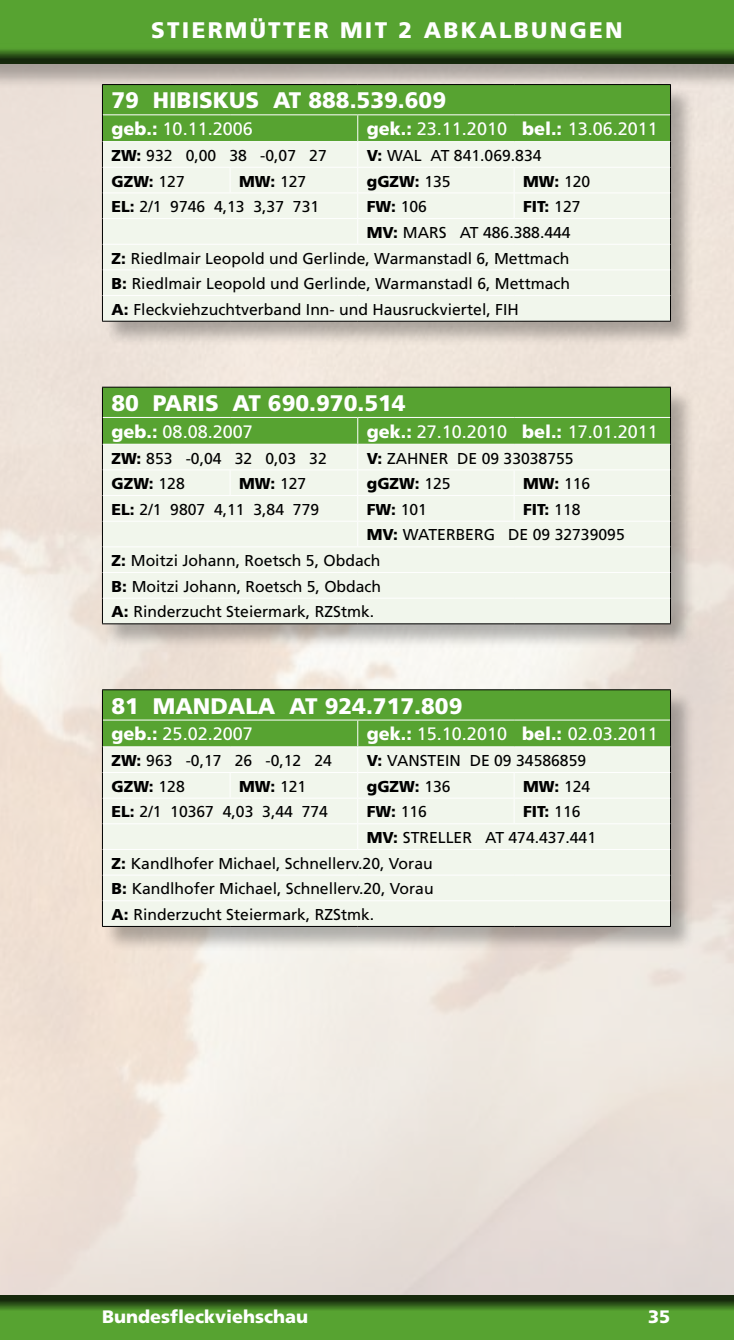
<style>
.page{position:relative;width:734px;height:1340px;background:#fff}
.page>*{position:absolute;margin:0;border:0;box-sizing:border-box;transform-origin:0 0}
.t1{font:900 22.5px "Frutiger";color:#fff}
.t2{font:18px "Frutiger";color:#fff}
.t3{font:900 18px "Frutiger";color:#fff}
.t4{font:15.75px "Frutiger";color:#000}
.t5{font:900 15.75px "Frutiger";color:#000}
.s1{font-weight:900}
.s2{font-weight:400}
</style>
<div class="page">
<div style="left:0;top:0;width:733px;height:90px;background:#000;opacity:.29"></div>
<div style="left:0;top:0;width:733px;height:67px;background:#000;opacity:.75"></div>
<div style="left:0;top:1293px;width:733px;height:46px;background:#000;opacity:.75"></div>
<div style="left:103px;top:85px;width:593px;height:261px;background:#000;opacity:.29"></div>
<hr style="left:102px;top:84px;width:128px;height:1px;background:#000">
<hr style="left:230px;top:84px;width:128px;height:1px;background:#000">
<hr style="left:358px;top:84px;width:156px;height:1px;background:#000">
<hr style="left:514px;top:84px;width:156px;height:1px;background:#000">
<svg style="left:102px;top:85px;width:569px;height:236px;background:#cbe1bf"></svg>
<hr style="left:514px;top:218px;width:156px;height:1px;background:#fff">
<hr style="left:103px;top:244px;width:127px;height:1px;background:#fff">
<hr style="left:230px;top:244px;width:128px;height:1px;background:#fff">
<hr style="left:358px;top:244px;width:156px;height:1px;background:#fff">
<hr style="left:514px;top:244px;width:156px;height:1px;background:#fff">
<hr style="left:103px;top:269px;width:127px;height:1px;background:#fff">
<hr style="left:230px;top:269px;width:128px;height:1px;background:#fff">
<hr style="left:358px;top:269px;width:156px;height:1px;background:#fff">
<hr style="left:514px;top:269px;width:156px;height:1px;background:#fff">
<hr style="left:103px;top:295px;width:127px;height:1px;background:#fff">
<hr style="left:230px;top:295px;width:128px;height:1px;background:#fff">
<hr style="left:358px;top:295px;width:156px;height:1px;background:#fff">
<hr style="left:514px;top:295px;width:156px;height:1px;background:#fff">
<hr style="left:102px;top:321px;width:128px;height:1px;background:#000">
<hr style="left:230px;top:321px;width:128px;height:1px;background:#000">
<hr style="left:358px;top:321px;width:156px;height:1px;background:#000">
<hr style="left:514px;top:321px;width:156px;height:1px;background:#000">
<div style="left:103px;top:387px;width:593px;height:262px;background:#000;opacity:.29"></div>
<svg style="left:102px;top:387px;width:569px;height:236px;background:#cbe1be"></svg>
<hr style="left:514px;top:521px;width:156px;height:1px;background:#fff">
<hr style="left:103px;top:546px;width:127px;height:1px;background:#fff">
<hr style="left:230px;top:546px;width:128px;height:1px;background:#fff">
<hr style="left:358px;top:546px;width:156px;height:1px;background:#fff">
<hr style="left:514px;top:546px;width:156px;height:1px;background:#fff">
<hr style="left:103px;top:572px;width:127px;height:1px;background:#fff">
<hr style="left:230px;top:572px;width:128px;height:1px;background:#fff">
<hr style="left:358px;top:572px;width:156px;height:1px;background:#fff">
<hr style="left:514px;top:572px;width:156px;height:1px;background:#fff">
<hr style="left:103px;top:597px;width:127px;height:1px;background:#fff">
<hr style="left:230px;top:597px;width:128px;height:1px;background:#fff">
<hr style="left:358px;top:597px;width:156px;height:1px;background:#fff">
<hr style="left:514px;top:597px;width:156px;height:1px;background:#fff">
<hr style="left:102px;top:623px;width:128px;height:1px;background:#000">
<hr style="left:230px;top:623px;width:128px;height:1px;background:#000">
<hr style="left:358px;top:623px;width:156px;height:1px;background:#000">
<hr style="left:514px;top:623px;width:156px;height:1px;background:#000">
<div style="left:103px;top:690px;width:593px;height:261px;background:#000;opacity:.29"></div>
<svg style="left:102px;top:689px;width:569px;height:237px;background:#cbe0be"></svg>
<hr style="left:514px;top:823px;width:156px;height:1px;background:#fff">
<hr style="left:103px;top:849px;width:127px;height:1px;background:#fff">
<hr style="left:230px;top:849px;width:128px;height:1px;background:#fff">
<hr style="left:358px;top:849px;width:156px;height:1px;background:#fff">
<hr style="left:514px;top:849px;width:156px;height:1px;background:#fff">
<hr style="left:103px;top:874px;width:127px;height:1px;background:#fff">
<hr style="left:230px;top:874px;width:128px;height:1px;background:#fff">
<hr style="left:358px;top:874px;width:156px;height:1px;background:#fff">
<hr style="left:514px;top:874px;width:156px;height:1px;background:#fff">
<hr style="left:103px;top:900px;width:127px;height:1px;background:#fff">
<hr style="left:230px;top:900px;width:128px;height:1px;background:#fff">
<hr style="left:358px;top:900px;width:156px;height:1px;background:#fff">
<hr style="left:514px;top:900px;width:156px;height:1px;background:#fff">
<hr style="left:102px;top:926px;width:128px;height:1px;background:#000">
<hr style="left:230px;top:926px;width:128px;height:1px;background:#000">
<hr style="left:358px;top:926px;width:156px;height:1px;background:#000">
<hr style="left:514px;top:926px;width:156px;height:1px;background:#000">
<h1 class="t1" style="left:151px;top:17px;width:34px">Stiermütter</h1>
<h1 class="t1" style="left:340px;top:17px;width:17px">mit</h1>
<h1 class="t1" style="left:398px;top:17px;width:64px">2 Abkalbungen</h1>
<h1 class="t1" style="left:111px;top:87px;width:336px">79 HIBISKUS AT 888.539.609</h1>
<p class="t2" style="left:111px;top:118px;width:143px"><span class="s1">geb.:</span> 10.11.2006</p>
<p class="t2" style="left:367px;top:118px;width:292px"><span class="s1">gek.:</span> 23.11.2010 <span class="s1">bel.:</span> 13.06.2011</p>
<p class="t4" style="left:111px;top:146px;width:217px"><span class="s1">ZW:</span> 932 0,00 38 -0,07 27</p>
<p class="t4" style="left:367px;top:146px;width:176px"><span class="s1">V:</span> WAL AT 841.069.834</p>
<p class="t5" style="left:111px;top:171px;width:75px">GZW: <span class="s2">127</span></p>
<p class="t5" style="left:239px;top:171px;width:69px">MW: <span class="s2">127</span></p>
<p class="t5" style="left:367px;top:171px;width:85px">gGZW: <span class="s2">135</span></p>
<p class="t5" style="left:523px;top:171px;width:69px">MW: <span class="s2">120</span></p>
<p class="t4" style="left:111px;top:197px;width:209px"><span class="s1">EL:</span> 2/1 9746 4,13 3,37 731</p>
<p class="t5" style="left:367px;top:197px;width:62px">FW: <span class="s2">106</span></p>
<p class="t5" style="left:523px;top:197px;width:59px">FIT: <span class="s2">127</span></p>
<p class="t4" style="left:367px;top:223px;width:205px"><span class="s1">MV:</span> MARS AT 486.388.444</p>
<p class="t4" style="left:111px;top:249px;width:459px"><span class="s1">Z:</span> Riedlmair Leopold und Gerlinde, Warmanstadl 6, Mettmach</p>
<p class="t4" style="left:111px;top:274px;width:460px"><span class="s1">B:</span> Riedlmair Leopold und Gerlinde, Warmanstadl 6, Mettmach</p>
<p class="t4" style="left:111px;top:300px;width:408px"><span class="s1">A:</span> Fleckviehzuchtverband Inn- und Hausruckviertel, FIH</p>
<h1 class="t1" style="left:111px;top:389px;width:296px">80 PARIS AT 690.970.514</h1>
<p class="t2" style="left:111px;top:421px;width:143px"><span class="s1">geb.:</span> 08.08.2007</p>
<p class="t2" style="left:367px;top:421px;width:292px"><span class="s1">gek.:</span> 27.10.2010 <span class="s1">bel.:</span> 17.01.2011</p>
<p class="t4" style="left:111px;top:449px;width:217px"><span class="s1">ZW:</span> 853 -0,04 32 0,03 32</p>
<p class="t4" style="left:367px;top:449px;width:208px"><span class="s1">V:</span> ZAHNER DE 09 33038755</p>
<p class="t5" style="left:111px;top:474px;width:75px">GZW: <span class="s2">128</span></p>
<p class="t5" style="left:239px;top:474px;width:69px">MW: <span class="s2">127</span></p>
<p class="t5" style="left:367px;top:474px;width:85px">gGZW: <span class="s2">125</span></p>
<p class="t5" style="left:523px;top:474px;width:69px">MW: <span class="s2">116</span></p>
<p class="t4" style="left:111px;top:500px;width:209px"><span class="s1">EL:</span> 2/1 9807 4,11 3,84 779</p>
<p class="t5" style="left:367px;top:500px;width:62px">FW: <span class="s2">101</span></p>
<p class="t5" style="left:523px;top:500px;width:59px">FIT: <span class="s2">118</span></p>
<p class="t4" style="left:367px;top:525px;width:259px"><span class="s1">MV:</span> WATERBERG DE 09 32739095</p>
<p class="t4" style="left:111px;top:551px;width:270px"><span class="s1">Z:</span> Moitzi Johann, Roetsch 5, Obdach</p>
<p class="t4" style="left:111px;top:577px;width:271px"><span class="s1">B:</span> Moitzi Johann, Roetsch 5, Obdach</p>
<p class="t4" style="left:111px;top:602px;width:264px"><span class="s1">A:</span> Rinderzucht Steiermark, RZStmk.</p>
<h1 class="t1" style="left:111px;top:692px;width:352px">81 MANDALA AT 924.717.809</h1>
<p class="t2" style="left:111px;top:723px;width:143px"><span class="s1">geb.:</span> 25.02.2007</p>
<p class="t2" style="left:367px;top:723px;width:292px"><span class="s1">gek.:</span> 15.10.2010 <span class="s1">bel.:</span> 02.03.2011</p>
<p class="t4" style="left:111px;top:751px;width:222px"><span class="s1">ZW:</span> 963 -0,17 26 -0,12 24</p>
<p class="t4" style="left:367px;top:751px;width:221px"><span class="s1">V:</span> VANSTEIN DE 09 34586859</p>
<p class="t5" style="left:111px;top:776px;width:75px">GZW: <span class="s2">128</span></p>
<p class="t5" style="left:239px;top:776px;width:69px">MW: <span class="s2">121</span></p>
<p class="t5" style="left:367px;top:776px;width:85px">gGZW: <span class="s2">136</span></p>
<p class="t5" style="left:523px;top:776px;width:69px">MW: <span class="s2">124</span></p>
<p class="t4" style="left:111px;top:802px;width:218px"><span class="s1">EL:</span> 2/1 10367 4,03 3,44 774</p>
<p class="t5" style="left:367px;top:802px;width:62px">FW: <span class="s2">116</span></p>
<p class="t5" style="left:523px;top:802px;width:59px">FIT: <span class="s2">116</span></p>
<p class="t4" style="left:367px;top:828px;width:231px"><span class="s1">MV:</span> STRELLER AT 474.437.441</p>
<p class="t4" style="left:111px;top:854px;width:323px"><span class="s1">Z:</span> Kandlhofer Michael, Schnellerv.20, Vorau</p>
<p class="t4" style="left:111px;top:879px;width:323px"><span class="s1">B:</span> Kandlhofer Michael, Schnellerv.20, Vorau</p>
<p class="t4" style="left:111px;top:905px;width:264px"><span class="s1">A:</span> Rinderzucht Steiermark, RZStmk.</p>
<p class="t3" style="left:102px;top:1305px;width:208px">Bundesfleckviehschau</p>
<p class="t3" style="left:648px;top:1305px;width:24px">35</p>
</div>
